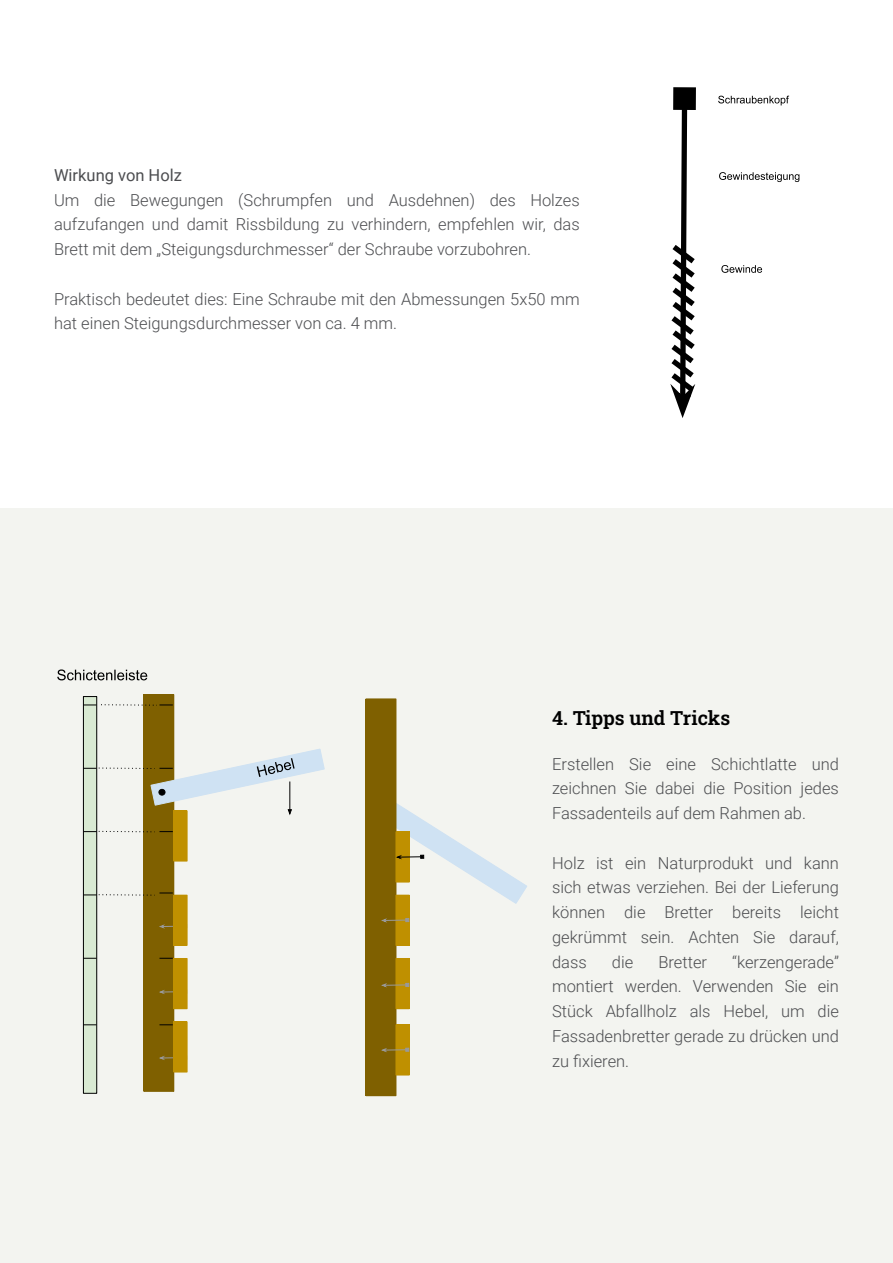
<style>
.page{position:relative;width:893px;height:1263px;background:#fff}
.page>*{position:absolute;margin:0;border:0;box-sizing:border-box;transform-origin:0 0}
.t1{font:19.5px "Roboto Slab";color:#000}
.t2{font:300 16.5px/24.8px "Roboto";color:#4c4d50;text-align:justify}
.t3{font:16.5px "Roboto";color:#4c4d50}
</style>
<div class="page">
<div style="left:0;top:508px;width:893px;height:755px;background:#f3f4f0"></div>
<div style="left:676px;top:90px;width:17px;height:17px;background:#000"></div>
<div style="left:673px;top:87px;width:23px;height:23px;border:5px solid #000"></div>
<svg style="left:670px;top:102px;width:26px;height:316px"></svg>
<svg style="left:718px;top:96px;width:71px;height:9px"></svg>
<svg style="left:719px;top:172px;width:80px;height:10px"></svg>
<svg style="left:721px;top:265px;width:41px;height:8px"></svg>
<div style="left:144px;top:695px;width:30px;height:396px;background:#7f6000"></div>
<div style="left:143px;top:694px;width:31px;height:398px;border:1px solid #7f6000"></div>
<div style="left:174px;top:811px;width:13px;height:50px;background:#bf9000"></div>
<div style="left:173px;top:810px;width:15px;height:51px;border:1px solid #bf9000"></div>
<svg style="left:159px;top:923px;width:14px;height:7px"></svg>
<svg style="left:159px;top:988px;width:14px;height:7px"></svg>
<svg style="left:159px;top:1054px;width:14px;height:7px"></svg>
<div style="left:366px;top:699px;width:30px;height:397px;background:#7f6000"></div>
<div style="left:365px;top:698px;width:31px;height:398px;border:1px solid #7f6000"></div>
<div style="left:83px;top:696px;width:14px;height:397px;background:#d9ead3"></div>
<div style="left:83px;top:696px;width:14px;height:398px;border:1px solid #000"></div>
<svg style="left:83px;top:958px;width:14px;height:1px"></svg>
<svg style="left:83px;top:1024px;width:14px;height:1px"></svg>
<svg style="left:159px;top:958px;width:14px;height:1px"></svg>
<svg style="left:159px;top:1024px;width:14px;height:1px"></svg>
<svg style="left:83px;top:748px;width:242px;height:69px"></svg>
<svg style="left:83px;top:830px;width:90px;height:3px"></svg>
<svg style="left:57px;top:669px;width:90px;height:11px"></svg>
<svg style="left:83px;top:704px;width:90px;height:2px"></svg>
<svg style="left:83px;top:892px;width:90px;height:4px"></svg>
<div style="left:174px;top:895px;width:13px;height:50px;background:#bf9000"></div>
<div style="left:173px;top:895px;width:15px;height:51px;border:1px solid #bf9000"></div>
<div style="left:174px;top:958px;width:13px;height:51px;background:#bf9000"></div>
<div style="left:173px;top:958px;width:15px;height:51px;border:1px solid #bf9000"></div>
<div style="left:174px;top:1022px;width:13px;height:50px;background:#bf9000"></div>
<div style="left:173px;top:1021px;width:15px;height:51px;border:1px solid #bf9000"></div>
<div style="left:396px;top:1025px;width:13px;height:50px;background:#bf9000"></div>
<div style="left:395px;top:1024px;width:15px;height:51px;border:1px solid #bf9000"></div>
<div style="left:396px;top:958px;width:13px;height:51px;background:#bf9000"></div>
<div style="left:395px;top:958px;width:15px;height:51px;border:1px solid #bf9000"></div>
<div style="left:396px;top:895px;width:13px;height:50px;background:#bf9000"></div>
<div style="left:395px;top:895px;width:15px;height:51px;border:1px solid #bf9000"></div>
<svg style="left:381px;top:917px;width:28px;height:7px"></svg>
<svg style="left:394px;top:792px;width:133px;height:113px"></svg>
<hr style="left:384px;top:984px;width:22px;height:2px;background:#999">
<svg style="left:405px;top:983px;width:4px;height:4px"></svg>
<svg style="left:381px;top:983px;width:8px;height:5px"></svg>
<svg style="left:381px;top:1047px;width:28px;height:6px"></svg>
<p class="t3" style="left:54px;top:163px;width:129px">Wirkung von Holz</p>
<p class="t2" style="left:54px;top:187px;width:527px">Um die Bewegungen (Schrumpfen und Ausdehnen) des Holzes aufzufangen und damit Rissbildung zu verhindern, empfehlen wir, das Brett mit dem „Steigungsdurchmesser“ der Schraube vorzubohren.</p>
<p class="t2" style="left:54px;top:286px;width:527px">Praktisch bedeutet dies: Eine Schraube mit den Abmessungen 5x50 mm hat einen Steigungsdurchmesser von ca. 4 mm.</p>
<p class="t1" style="left:552px;top:704px;width:180px">4. Tipps und Tricks</p>
<p class="t2" style="left:552px;top:751px;width:288px">Erstellen Sie eine Schichtlatte und zeichnen Sie dabei die Position jedes Fassadenteils auf dem Rahmen ab.</p>
<p class="t2" style="left:552px;top:850px;width:288px">Holz ist ein Naturprodukt und kann sich etwas verziehen. Bei der Lieferung können die Bretter bereits leicht gekrümmt sein. Achten Sie darauf, dass</p>
<p class="t2" style="left:552px;top:949px;width:288px;text-indent:180px">“kerzengerade” montiert werden. Verwenden Sie ein Stück Abfallholz als Hebel, um die Fassadenbretter gerade zu drücken und zu fixieren.</p>
<p class="t2" style="left:612px;top:949px;width:23px">die</p>
<p class="t2" style="left:658px;top:949px;width:50px">Bretter</p>
</div>
